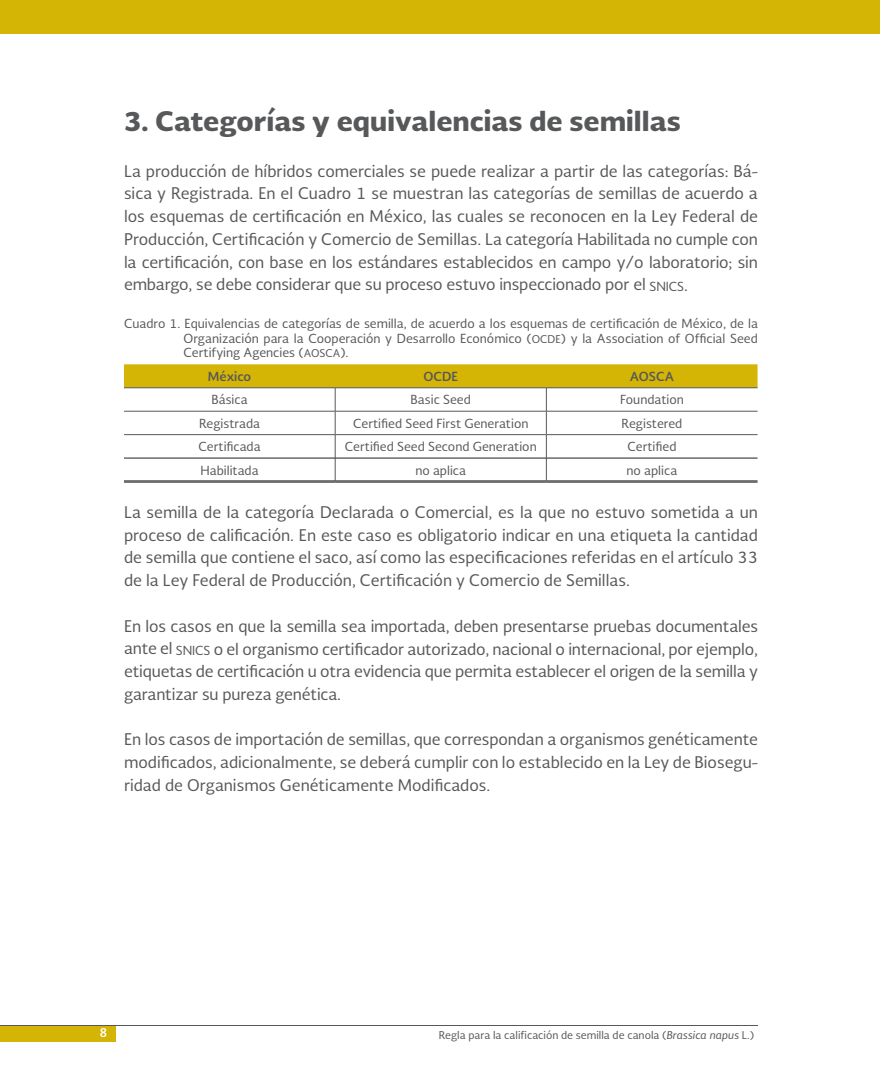
<style>
.page{position:relative;width:882px;height:1071px;background:#fff}
.page>*{position:absolute;margin:0;border:0;box-sizing:border-box;transform-origin:0 0}
.t1{font:900 26.25px "Soberana Sans";color:#57585a}
.t2{font:15.75px/22.8px "Soberana Sans";letter-spacing:-.01em;color:#57585a;text-align:justify}
.t3{font:12.25px/14.7px "Soberana Sans";color:#57585a;text-align:justify}
.t4{font:700 12.25px "Soberana Sans";color:#57585a}
.t5{font:700 12.25px "Soberana Sans";color:#fff}
.t6{font:10.5px "Soberana Sans";color:#57585a}
.s1{font-size:12.25px}
.s2{font-size:10.5px}
.s3{font-style:italic}
</style>
<div class="page">
<div style="left:0;top:1025px;width:116px;height:16px;background:#d4b404"></div>
<hr style="left:0;top:1025px;width:758px;height:1px;background:#57585a">
<div style="left:0;top:0;width:879px;height:33px;background:#d4b404"></div>
<svg style="left:124px;top:364px;width:634px;height:117px"></svg>
<hr style="left:124px;top:458px;width:211px;height:1px;background:#231f20">
<hr style="left:335px;top:458px;width:211px;height:1px;background:#231f20">
<hr style="left:546px;top:458px;width:212px;height:1px;background:#231f20">
<hr style="left:124px;top:387px;width:211px;height:1px;background:#57585a">
<hr style="left:335px;top:387px;width:211px;height:1px;background:#57585a">
<hr style="left:546px;top:387px;width:212px;height:1px;background:#57585a">
<hr style="left:124px;top:411px;width:211px;height:1px;background:#57585a">
<hr style="left:335px;top:411px;width:211px;height:1px;background:#57585a">
<hr style="left:546px;top:411px;width:212px;height:1px;background:#57585a">
<hr style="left:124px;top:434px;width:211px;height:1px;background:#57585a">
<hr style="left:335px;top:434px;width:211px;height:1px;background:#57585a">
<hr style="left:546px;top:434px;width:212px;height:1px;background:#57585a">
<hr style="left:124px;top:481px;width:211px;height:1px;background:#231f20">
<hr style="left:124px;top:482px;width:211px;height:1px;background:#231f20">
<hr style="left:335px;top:481px;width:211px;height:1px;background:#231f20">
<hr style="left:335px;top:482px;width:211px;height:1px;background:#231f20">
<hr style="left:546px;top:481px;width:212px;height:1px;background:#231f20">
<hr style="left:546px;top:482px;width:212px;height:1px;background:#231f20">
<h1 class="t1" style="left:124px;top:103px;width:558px">3. Categorías y equivalencias de semillas</h1>
<p class="t2" style="left:124px;top:159px;width:636px">La producción de híbridos comerciales se puede realizar a partir de las categorías: Bá&shy;sica y Registrada. En el Cuadro 1 se muestran las categorías de semillas de acuerdo a los esquemas de certificación en México, las cuales se reconocen en la Ley Federal de Producción, Certificación y Comercio de Semillas. La categoría Habilitada no cumple con la certificación, con base en los estándares establecidos en campo y/o laboratorio; sin embargo, se debe considerar que su proceso estuvo inspeccionado por el <span class="s1">SNICS</span>.</p>
<p class="t3" style="left:184px;top:316px;width:576px;text-indent:-59px">Cuadro 1. Equivalencias de categorías de semilla, de acuerdo a los esquemas de certificación de México, de la Organización para la Cooperación y Desarrollo Económico (<span class="s2">OCDE</span>) y la Association of Official Seed Certifying Agencies (<span class="s2">AOSCA</span>).</p>
<p class="t4" style="left:208px;top:368px;width:45px">México</p>
<p class="t4" style="left:424px;top:368px;width:36px">OCDE</p>
<p class="t4" style="left:630px;top:368px;width:46px">AOSCA</p>
<p class="t3" style="left:211px;top:392px;width:38px">Básica</p>
<p class="t3" style="left:411px;top:392px;width:62px">Basic Seed</p>
<p class="t3" style="left:620px;top:392px;width:65px">Foundation</p>
<p class="t3" style="left:199px;top:415px;width:63px">Registrada</p>
<p class="t3" style="left:353px;top:415px;width:177px">Certified Seed First Generation</p>
<p class="t3" style="left:622px;top:415px;width:62px">Registered</p>
<p class="t3" style="left:198px;top:439px;width:64px">Certificada</p>
<p class="t3" style="left:345px;top:439px;width:193px">Certified Seed Second Generation</p>
<p class="t3" style="left:627px;top:439px;width:51px">Certified</p>
<p class="t3" style="left:201px;top:462px;width:60px">Habilitada</p>
<p class="t3" style="left:415px;top:462px;width:52px">no aplica</p>
<p class="t3" style="left:627px;top:462px;width:52px">no aplica</p>
<p class="t2" style="left:124px;top:500px;width:636px">La semilla de la categoría Declarada o Comercial, es la que no estuvo sometida a un proceso de calificación. En este caso es obligatorio indicar en una etiqueta la cantidad de semilla que contiene el saco, así como las especificaciones referidas en el artículo 33 de la Ley Federal de Producción, Certificación y Comercio de Semillas.</p>
<p class="t2" style="left:124px;top:614px;width:636px">En los casos en que la semilla sea importada, deben presentarse pruebas documentales ante el <span class="s1">SNICS</span> o el organismo certificador autorizado, nacional o internacional, por ejemplo, etiquetas de certificación u otra evidencia que permita establecer el origen de la semilla y garantizar su pureza genética.</p>
<p class="t2" style="left:124px;top:728px;width:636px">En los casos de importación de semillas, que correspondan a organismos genéticamente modificados, adicionalmente, se deberá cumplir con lo establecido en la Ley de Biosegu&shy;ridad de Organismos Genéticamente Modificados.</p>
<p class="t5" style="left:99px;top:1024px;width:9px">8</p>
<p class="t6" style="left:439px;top:1028px;width:317px">Regla para la calificación de semilla de canola (<span class="s3">Brassica napus</span> L.)</p>
</div>
